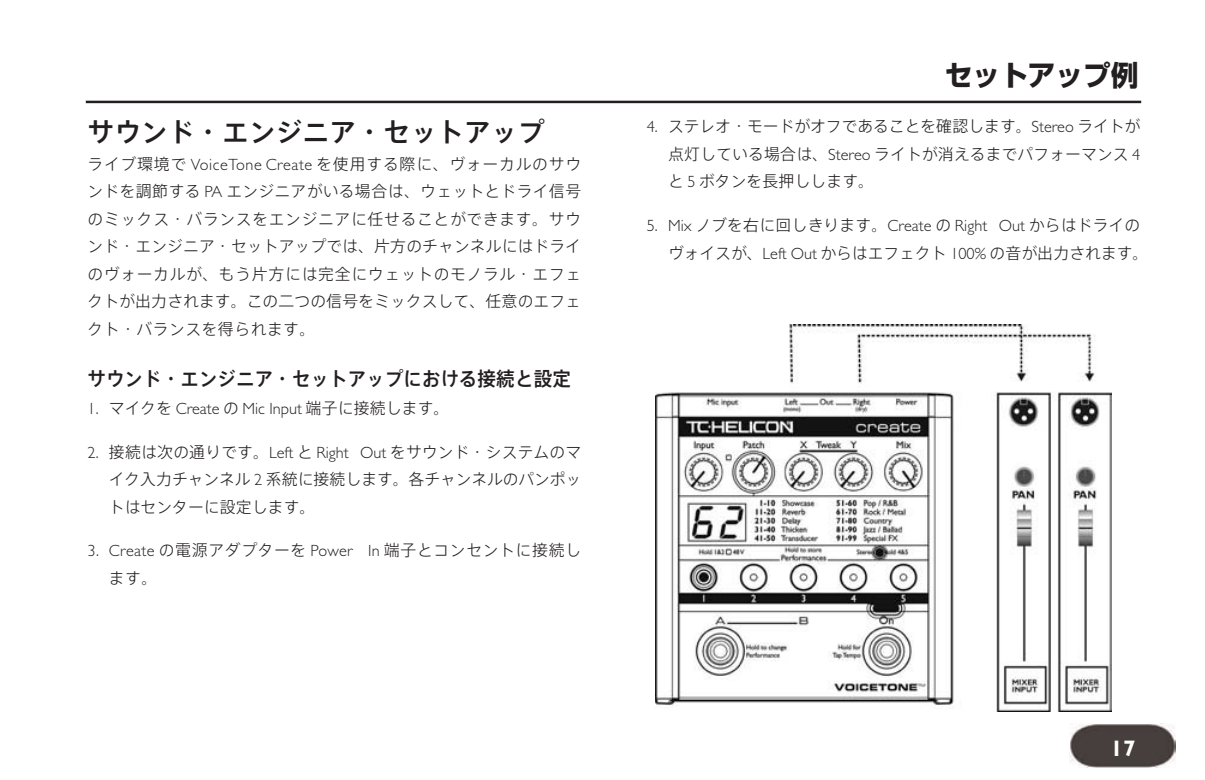
<style>
.page{position:relative;width:1205px;height:780px;background:#fff}
.page>*{position:absolute;margin:0;border:0;box-sizing:border-box;transform-origin:0 0}
.t1{font:700 28.25px "Shin Go Pro";color:#231f20}
.t2{font:500 26.75px "Axis Std";color:#231f20}
.t3{font:700 22.5px "Gill Sans";color:#fff}
.t4{font:500 19.5px "Axis Std";color:#231f20;scale:.95 1}
.t5{font:300 16.25px "Gill Sans";color:#231f20}
.t6{font:300 15.75px/27.5px "Axis Std";letter-spacing:.005em;color:#231f20;text-align:justify}
.t7{font:300 15.75px/27.5px "Axis Std";letter-spacing:.035em;color:#231f20}
.s1{font-family:"Gill Sans";font-size:16.25px}
.s2{font-family:"Axis Std";font-size:15.75px}
</style>
<div class="page">
<img style="left:1069px;top:723px;width:107px;height:44px">
<hr style="left:86px;top:101px;width:1055px;height:2px;background:#231f20">
<img style="left:655px;top:324px;width:456px;height:387px">
<h2 class="t2" style="left:88px;top:112px;width:458px">サウンド・エンジニア・セットアップ</h2>
<p class="t6" style="left:88px;top:149px;width:495px">ライブ環境で <span class="s1">VoiceTone Create</span> を使用する際に、ヴォーカルのサウンドを調節する <span class="s1">PA</span> エンジニアがいる場合は、ウェットとドライ信号のミックス・バランスをエンジニアに任せることができます。サウンド・エンジニア・セットアップでは、片方のチャンネルにはドライのヴォーカルが、もう片方には完全にウェットのモノラル・エフェクトが出力されます。この二つの信号をミックスして、任意のエフェクト・バランスを得られます。</p>
<p class="t4" style="left:88px;top:364px;width:510px">サウンド・エンジニア・セットアップにおける接続と設定</p>
<p class="t5" style="left:88px;top:402px;width:363px">1. <span class="s2">マイクを</span> Create <span class="s2">の</span> Mic Input <span class="s2">端子に接続します。</span></p>
<p class="t6" style="left:109px;top:437px;width:474px;text-indent:-21px"><span class="s1">2.</span> 接続は次の通りです。<span class="s1">Left</span> と <span class="s1">Right Out</span> をサウンド・システムのマイク入力チャンネル <span class="s1">2</span> 系統に接続します。各チャンネルのパンポットはセンターに設定します。</p>
<p class="t7" style="left:109px;top:535px;width:474px;text-indent:-21px"><span class="s1">3. Create</span> の電源アダプターを <span class="s1">Power In</span> 端子とコンセントに接続します。</p>
<h1 class="t1" style="left:945px;top:53px;width:195px">セットアップ例</h1>
<p class="t6" style="left:668px;top:112px;width:474px;text-indent:-21px"><span class="s1">4.</span> ステレオ・モードがオフであることを確認します。<span class="s1">Stereo</span> ライトが点灯している場合は、<span class="s1">Stereo</span> ライトが消えるまでパフォーマンス <span class="s1">4</span>と <span class="s1">5</span> ボタンを長押しします。</p>
<p class="t6" style="left:668px;top:210px;width:482px;text-indent:-21px"><span class="s1">5. Mix</span> ノブを右に回しきります。<span class="s1">Create</span> の <span class="s1">Right Out</span> からはドライのヴォイスが、<span class="s1">Left Out</span> からはエフェクト <span class="s1">100%</span> の音が出力されます。</p>
<h3 class="t3" style="left:1110px;top:739px;width:26px">17</h3>
</div>
